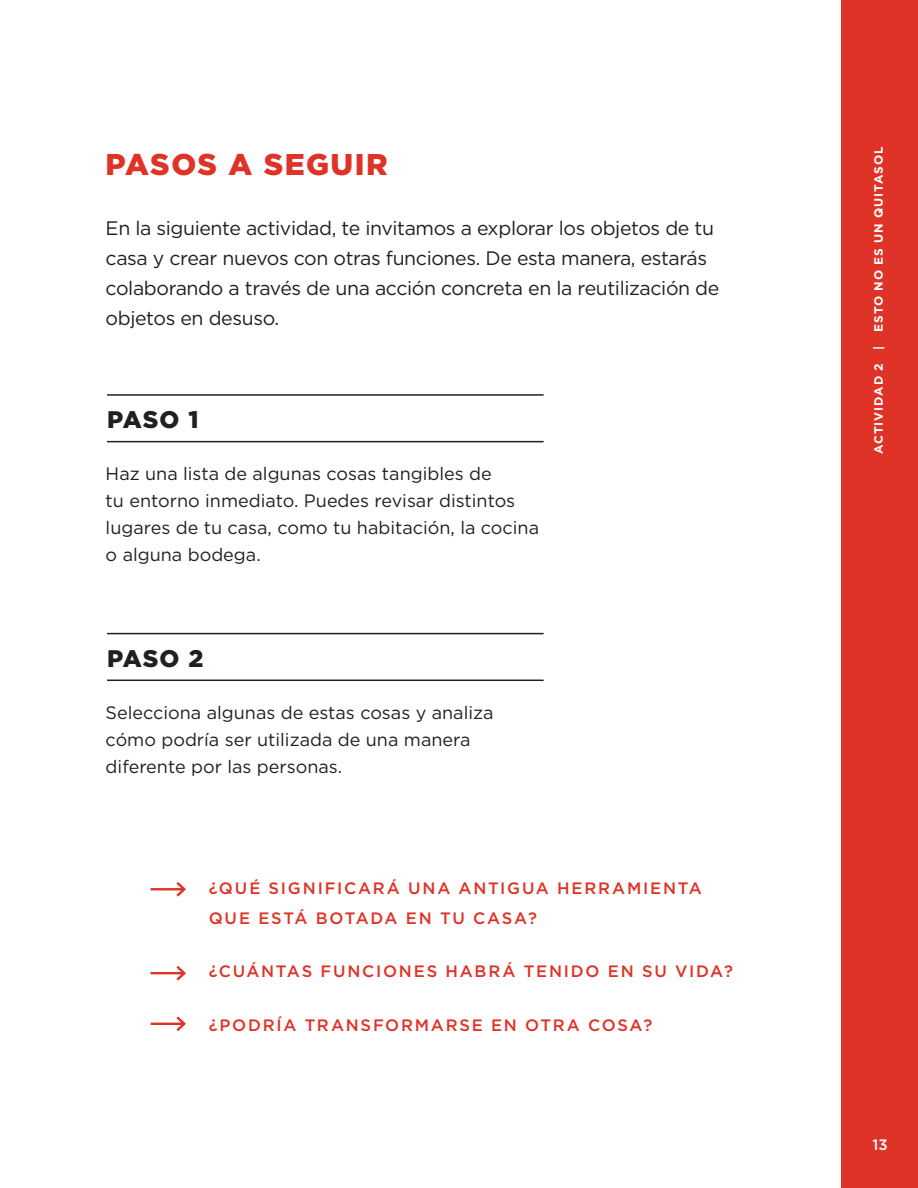
<style>
.page{position:relative;width:918px;height:1188px;background:#fff}
.page>*{position:absolute;margin:0;border:0;box-sizing:border-box;transform-origin:0 0}
.t1{font:900 30px "Gotham";letter-spacing:.05em;color:#de3326}
.t2{font:900 24px "Gotham";letter-spacing:.04em;color:#231f20}
.t3{font:19.5px/30px "Gotham";letter-spacing:-.02em;color:#231f20}
.t4{font:18px/27px "Gotham";color:#231f20}
.Texto_largo{font:500 16.5px/30px "Gotham";letter-spacing:.105em;color:#de3326}
.t5{font:500 15px "Gotham";color:#fff}
.t6{font:700 12px "Gotham";letter-spacing:.08em;color:#fff}
</style>
<div class="page">
<div style="left:841px;top:0;width:77px;height:1188px;background:#de3326"></div>
<hr style="left:107px;top:441px;width:437px;height:1px;background:#231f20">
<hr style="left:107px;top:680px;width:437px;height:1px;background:#231f20">
<hr style="left:107px;top:394px;width:437px;height:2px;background:#231f20">
<hr style="left:107px;top:633px;width:437px;height:1px;background:#231f20">
<hr style="left:151px;top:888px;width:33px;height:2px;background:#de3326">
<svg style="left:174px;top:882px;width:12px;height:15px"></svg>
<hr style="left:151px;top:972px;width:33px;height:2px;background:#de3326">
<svg style="left:174px;top:966px;width:12px;height:15px"></svg>
<hr style="left:151px;top:1023px;width:33px;height:2px;background:#de3326">
<svg style="left:174px;top:1016px;width:12px;height:15px"></svg>
<p class="t1" style="left:106px;top:147px;width:284px">PASOS A SEGUIR</p>
<p class="t3" style="left:106px;top:212px;width:615px">En la siguiente actividad, te invitamos a explorar los objetos de tu casa y crear nuevos con otras funciones. De esta manera, estarás colaborando a través de una acción concreta en la reutilización de objetos en desuso.</p>
<p class="t2" style="left:107px;top:406px;width:93px">PASO 1</p>
<p class="t4" style="left:106px;top:460px;width:435px">Haz una lista de algunas cosas tangibles de<br>tu entorno inmediato. Puedes revisar distintos lugares de tu casa, como tu habitación, la cocina o alguna bodega.</p>
<p class="t2" style="left:107px;top:644px;width:98px">PASO 2</p>
<p class="t4" style="left:106px;top:699px;width:389px">Selecciona algunas de estas cosas y analiza cómo podría ser utilizada de una manera diferente por las personas.</p>
<p class="Texto_largo" style="left:209px;top:873px;width:495px">¿QUÉ SIGNIFICARÁ UNA ANTIGUA HERRAMIENTA<br>QUE ESTÁ BOTADA EN TU CASA?</p>
<p class="Texto_largo" style="left:209px;top:956px;width:526px">¿CUÁNTAS FUNCIONES HABRÁ TENIDO EN SU VIDA?</p>
<p class="Texto_largo" style="left:209px;top:1010px;width:445px">¿PODRÍA TRANSFORMARSE EN OTRA COSA?</p>
<p class="t6" style="left:872px;top:454px;width:309px;rotate:-90deg">ACTIVIDAD 2 | ESTO NO ES UN QUITASOL</p>
<p class="t5" style="left:873px;top:1135px;width:17px">13</p>
</div>
